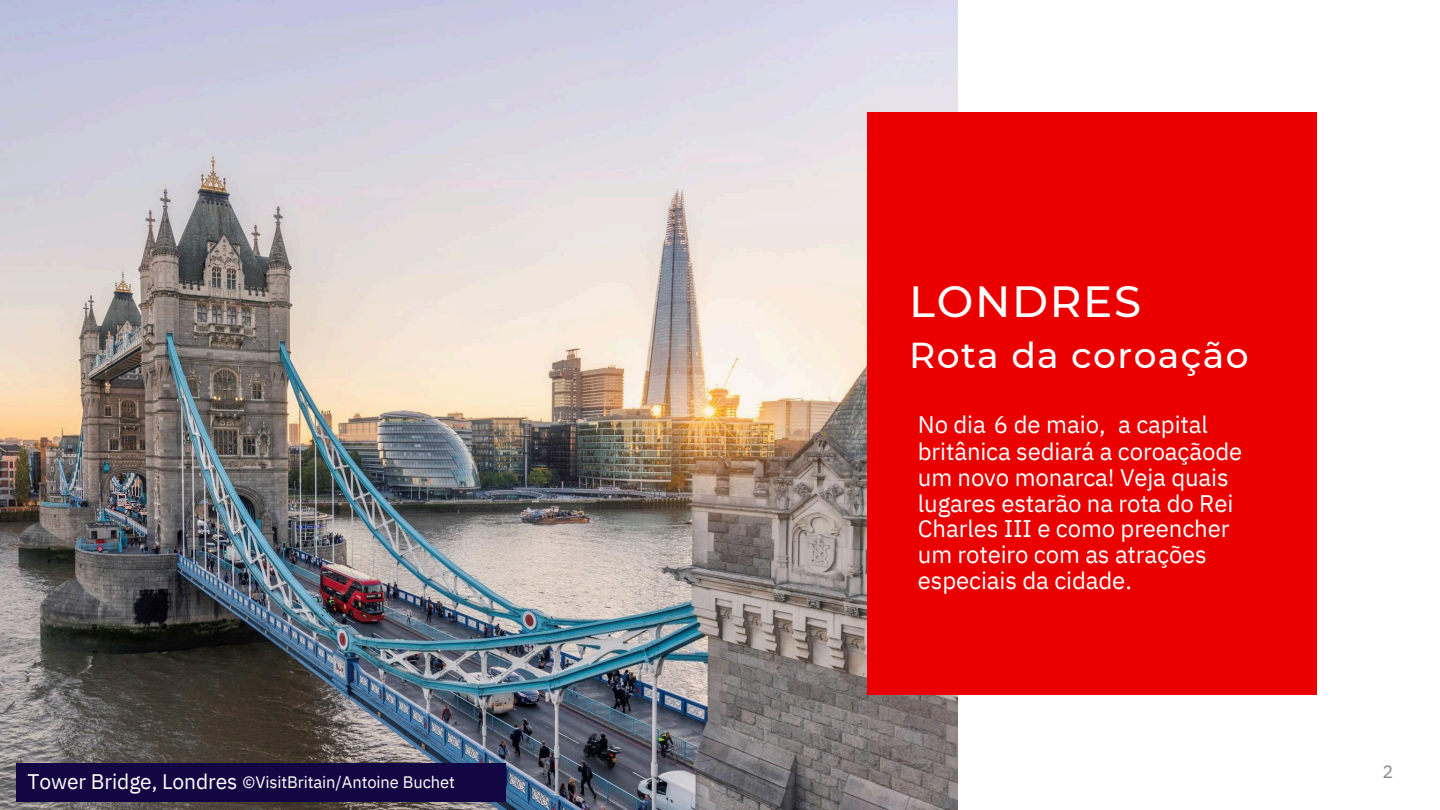
<style>
.page{position:relative;width:1440px;height:810px;background:#fff}
.page>*{position:absolute;margin:0;border:0;box-sizing:border-box;transform-origin:0 0}
.t1{font:500 43.65px "Montserrat";letter-spacing:.04em;color:#fff}
.t2{font:500 36px "Montserrat";letter-spacing:.04em;color:#fff}
.t3{font:24px/25.8px "IBM Plex Sans";letter-spacing:-.005em;color:#fff}
.t4{font:21px "IBM Plex Sans";letter-spacing:-.005em;color:#fff}
.t5{font:18px "IBM Plex Sans";color:#898989}
.t6{font:16.5px "IBM Plex Sans";letter-spacing:-.005em;color:#fff}
</style>
<div class="page">
<img style="left:0;top:0;width:957px;height:810px">
<div style="left:17px;top:764px;width:489px;height:38px;background:#120742"></div>
<div style="left:867px;top:113px;width:448px;height:582px;background:#eb0000"></div>
<h2 class="t4" style="left:27px;top:767px;width:211px">Tower Bridge, Londres</h2>
<h2 class="t6" style="left:243px;top:771px;width:214px">©VisitBritain/Antoine Buchet</h2>
<p class="t1" style="left:909px;top:275px;width:234px">LONDRES</p>
<p class="t2" style="left:909px;top:333px;width:341px">Rota da coroação</p>
<h3 class="t3" style="left:918px;top:412px;width:189px">No dia 6 de maio,</h3>
<p class="t3" style="left:1118px;top:412px;width:91px">a capital</p>
<h2 class="t3" style="left:918px;top:438px;width:326px">britânica sediará a coroaçãode um novo monarca! Veja quais lugares estarão na rota do Rei<br>Charles III e como preencher um roteiro com as atrações</h2>
<p class="t3" style="left:918px;top:567px;width:215px">especiais da cidade.</p>
<h2 class="t5" style="left:1383px;top:760px;width:12px">2</h2>
</div>
